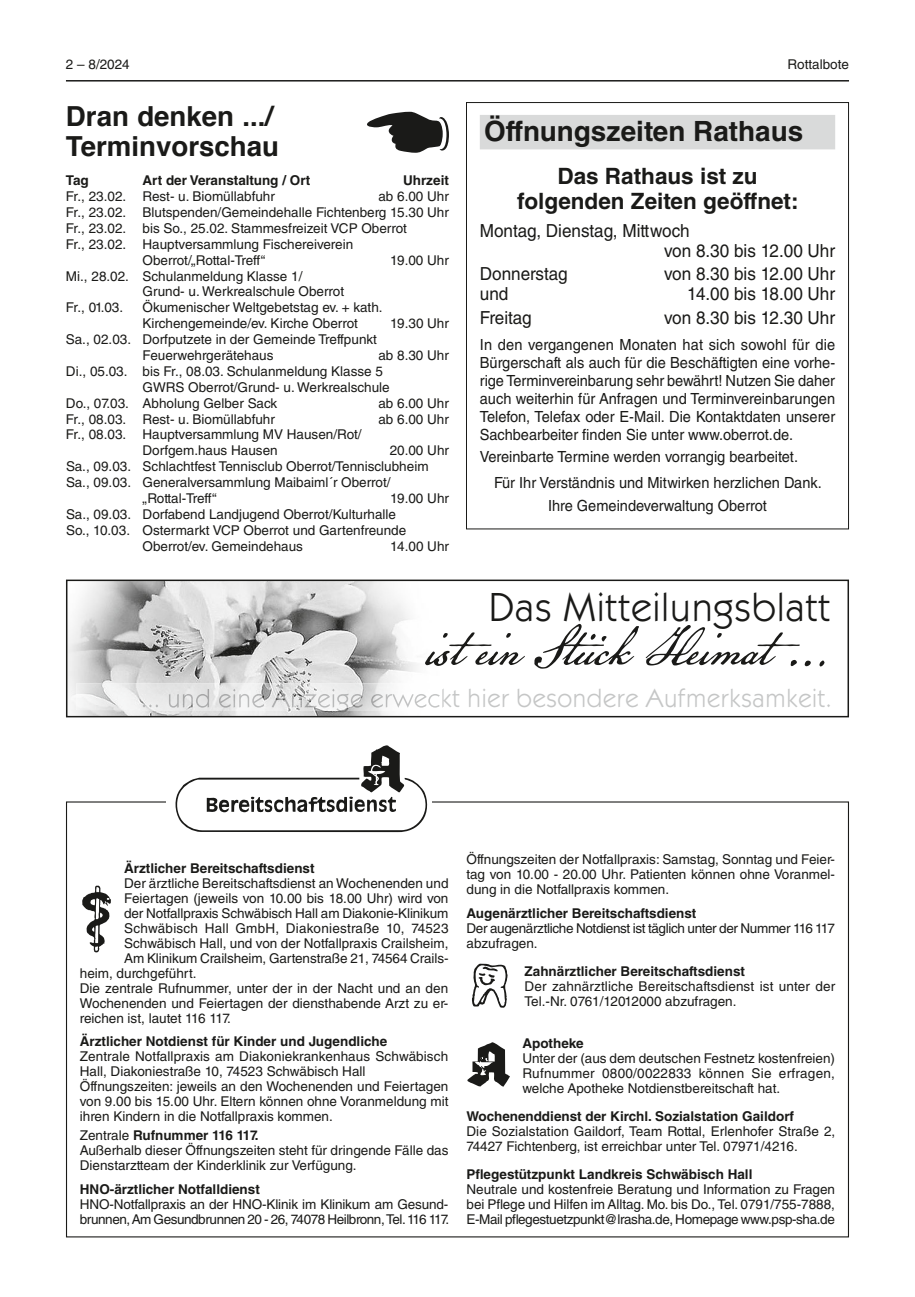
<style>
.page{position:relative;width:915px;height:1297px;background:#fff}
.page>*{position:absolute;margin:0;border:0;box-sizing:border-box;transform-origin:0 0}
.t1{font:60px "American Scribe";color:#1a1a18}
.t2{font:42px "Kabel Itc T";color:#1a1a18}
.t3{font:700 27.9px "Helvetica LT Std";color:#1a1a18}
.t4{font:700 27.6px/30.3px "Helvetica";color:#1a1a18}
.t5{font:27px "Kabel Itc T";color:#c5c6c6}
.t6{font:700 22.5px/25.5px "Helvetica LT Std";color:#1a1a18;text-align:center}
.t7{font:18px/19.5px "Helvetica LT Std";color:#1a1a18;scale:.95 1}
.t8{font:15.3px/18px "Helvetica LT Std";color:#1a1a18;text-align:justify;scale:.95 1}
.t9{font:13.5px/15px "Helvetica LT Std";color:#1a1a18}
.t10{font:700 13.5px "Helvetica LT Std";color:#1a1a18}
.t11{font:13.5px/15px "Helvetica LT Std";letter-spacing:-.02em;color:#1a1a18}
.t12{font:13.5px/15px "Helvetica LT Std";letter-spacing:-.025em;color:#1a1a18}
.s1{font-weight:700}
</style>
<div class="page">
<hr style="left:66px;top:80px;width:782px;height:2px;background:#1a1a18">
<svg style="left:367px;top:112px;width:82px;height:41px"></svg>
<div style="left:479px;top:115px;width:355px;height:34px;background:#d9dada"></div>
<svg style="left:82px;top:885px;width:29px;height:67px"></svg>
<svg style="left:472px;top:963px;width:35px;height:45px"></svg>
<svg style="left:467px;top:1042px;width:42px;height:45px"></svg>
<svg style="left:175px;top:745px;width:253px;height:87px"></svg>
<img style="left:69px;top:583px;width:348px;height:131px">
<div style="left:66px;top:580px;width:782px;height:137px;border:2px solid #1a1a18"></div>
<img style="left:76px;top:683px;width:341px;height:27px">
<img style="left:142px;top:710px;width:275px;height:2px">
<img style="left:142px;top:689px;width:298px;height:21px">
<p class="t9" style="left:66px;top:57px;width:65px">2 – 8/2024</p>
<p class="t9" style="left:787px;top:57px;width:63px">Rottalbote</p>
<h3 class="t4" style="left:66px;top:101px;width:214px">Dran denken .../<br>Terminvorschau</h3>
<p class="t10" style="left:66px;top:172px;width:24px">Tag</p>
<p class="t10" style="left:142px;top:172px;width:169px">Art der Veranstaltung / Ort</p>
<p class="t10" style="left:403px;top:172px;width:47px">Uhrzeit</p>
<p class="t9" style="left:66px;top:189px;width:210px">Fr., 23.02. Rest- u. Biomüllabfuhr</p>
<p class="t9" style="left:378px;top:189px;width:72px">ab 6.00 Uhr</p>
<p class="t9" style="left:66px;top:205px;width:384px">Fr., 23.02. Blutspenden/Gemeindehalle Fichtenberg 15.30 Uhr</p>
<p class="t9" style="left:66px;top:221px;width:342px">Fr., 23.02. bis So., 25.02. Stammesfreizeit VCP Oberrot</p>
<p class="t9" style="left:66px;top:237px;width:288px">Fr., 23.02. Hauptversammlung Fischereiverein</p>
<p class="t9" style="left:142px;top:252px;width:124px">Oberrot/„Rottal-Treff“</p>
<p class="t9" style="left:390px;top:252px;width:60px">19.00 Uhr</p>
<p class="t9" style="left:66px;top:268px;width:238px">Mi., 28.02. Schulanmeldung Klasse 1/</p>
<p class="t9" style="left:142px;top:284px;width:203px">Grund- u. Werkrealschule Oberrot</p>
<p class="t9" style="left:66px;top:300px;width:59px">Fr., 01.03.</p>
<p class="t9" style="left:142px;top:300px;width:241px;line-height:15.9px">Ökumenischer Weltgebetstag ev. + kath.<br>Kirchengemeinde/ev. Kirche Oberrot</p>
<h3 class="t3" style="left:484px;top:114px;width:321px">Öffnungszeiten Rathaus</h3>
<h3 class="t6" style="left:517px;top:163px;width:283px">Das Rathaus ist zu folgenden Zeiten geöffnet:</h3>
<h3 class="t7" style="left:664px;top:221px;width:181px;text-indent:-184px">Montag, Dienstag, Mittwoch<br>von 8.30 bis 12.00 Uhr</h3>
<h3 class="t7" style="left:479px;top:264px;width:94px">Donnerstag</h3>
<h3 class="t7" style="left:664px;top:264px;width:181px">von 8.30 bis 12.00 Uhr</h3>
<h3 class="t7" style="left:479px;top:284px;width:32px">und</h3>
<h3 class="t7" style="left:687px;top:284px;width:157px">14.00 bis 18.00 Uhr</h3>
<h3 class="t7" style="left:479px;top:308px;width:56px">Freitag</h3>
<h3 class="t7" style="left:664px;top:308px;width:181px">von 8.30 bis 12.30 Uhr</h3>
<p class="t8" style="left:479px;top:335px;width:375px">In den vergangenen Monaten hat sich sowohl für die Bürgerschaft als auch für die Beschäftigten eine vorhe&shy;rige Terminvereinbarung sehr bewährt! Nutzen Sie daher auch weiterhin für Anfragen und Terminvereinbarungen Telefon, Telefax oder E-Mail. Die Kontaktdaten unserer Sachbearbeiter finden Sie unter www.oberrot.de.</p>
<p class="t8" style="left:494px;top:444px;width:346px;line-height:26.2px;text-indent:-14px">Vereinbarte Termine werden vorrangig bearbeitet.<br>Für Ihr Verständnis und Mitwirken herzlichen Dank.</p>
<p class="t8" style="left:548px;top:496px;width:232px">Ihre Gemeindeverwaltung Oberrot</p>
<p class="t9" style="left:390px;top:316px;width:60px">19.30 Uhr</p>
<p class="t9" style="left:142px;top:331px;width:236px;line-height:15.9px;text-indent:-77px">Sa., 02.03. Dorfputzete in der Gemeinde Treffpunkt<br>Feuerwehrgerätehaus</p>
<p class="t9" style="left:378px;top:348px;width:72px">ab 8.30 Uhr</p>
<p class="t9" style="left:66px;top:364px;width:318px">Di., 05.03. bis Fr., 08.03. Schulanmeldung Klasse 5</p>
<p class="t9" style="left:142px;top:379px;width:249px">GWRS Oberrot/Grund- u. Werkrealschule</p>
<p class="t9" style="left:66px;top:395px;width:213px">Do., 07.03. Abholung Gelber Sack</p>
<p class="t9" style="left:378px;top:395px;width:72px">ab 6.00 Uhr</p>
<p class="t9" style="left:66px;top:411px;width:210px">Fr., 08.03. Rest- u. Biomüllabfuhr</p>
<p class="t9" style="left:378px;top:411px;width:72px">ab 6.00 Uhr</p>
<p class="t9" style="left:66px;top:427px;width:297px;line-height:15.9px;text-align:center">Fr., 08.03. Hauptversammlung MV Hausen/Rot/<br>Dorfgem.haus Hausen</p>
<p class="t9" style="left:389px;top:443px;width:61px">20.00 Uhr</p>
<p class="t9" style="left:66px;top:459px;width:364px">Sa., 09.03. Schlachtfest Tennisclub Oberrot/Tennisclubheim</p>
<p class="t9" style="left:66px;top:475px;width:326px">Sa., 09.03. Generalversammlung Maibaiml´r Oberrot/</p>
<p class="t11" style="left:142px;top:491px;width:76px">„Rottal-Treff“</p>
<p class="t9" style="left:390px;top:491px;width:60px">19.00 Uhr</p>
<p class="t9" style="left:66px;top:506px;width:331px">Sa., 09.03. Dorfabend Landjugend Oberrot/Kulturhalle</p>
<p class="t9" style="left:66px;top:522px;width:341px">So., 10.03. Ostermarkt VCP Oberrot und Gartenfreunde</p>
<p class="t9" style="left:142px;top:538px;width:162px">Oberrot/ev. Gemeindehaus</p>
<p class="t9" style="left:390px;top:538px;width:60px">14.00 Uhr</p>
<h2 class="t2" style="left:488px;top:583px;width:344px">Das Mitteilungsblatt</h2>
<h1 class="t1" style="left:425px;top:608px;width:407px">ist ein Stück Heimat …</h1>
<h3 class="t5" style="left:141px;top:682px;width:692px">… und eine Anzeige erweckt hier besondere Aufmerksamkeit.</h3>
<p class="t10" style="left:124px;top:859px;width:192px">Ärztlicher Bereitschaftsdienst</p>
<p class="t9" style="left:124px;top:875px;width:326px">Der ärztliche Bereitschaftsdienst an Wochenenden und</p>
<p class="t9" style="left:124px;top:890px;width:326px">Feiertagen (jeweils von 10.00 bis 18.00 Uhr) wird von</p>
<p class="t9" style="left:124px;top:905px;width:326px">der Notfallpraxis Schwäbisch Hall am Diakonie-Klinikum</p>
<p class="t9" style="left:124px;top:920px;width:326px">Schwäbisch Hall GmbH, Diakoniestraße 10, 74523</p>
<p class="t9" style="left:124px;top:935px;width:326px">Schwäbisch Hall, und von der Notfallpraxis Crailsheim,</p>
<p class="t9" style="left:124px;top:950px;width:326px">Am Klinikum Crailsheim, Gartenstraße 21, 74564 Crails-</p>
<p class="t9" style="left:80px;top:965px;width:118px">heim, durchgeführt.</p>
<p class="t9" style="left:80px;top:980px;width:370px">Die zentrale Rufnummer, unter der in der Nacht und an den</p>
<p class="t9" style="left:80px;top:995px;width:370px">Wochenenden und Feiertagen der diensthabende Arzt zu er-</p>
<p class="t9" style="left:80px;top:1010px;width:153px">reichen ist, lautet 116 117.</p>
<p class="t10" style="left:80px;top:1033px;width:309px">Ärztlicher Notdienst für Kinder und Jugendliche</p>
<p class="t9" style="left:80px;top:1049px;width:370px">Zentrale Notfallpraxis am Diakoniekrankenhaus Schwäbisch Hall, Diakoniestraße 10, 74523 Schwäbisch Hall Öffnungszeiten: jeweils an den Wochenenden und Feiertagen von 9.00 bis 15.00 Uhr. Eltern können ohne Voranmeldung mit ihren Kindern in die Notfallpraxis kommen.</p>
<p class="t9" style="left:80px;top:1128px;width:370px">Zentrale <span class="s1">Rufnummer 116 117.<br></span>Außerhalb dieser Öffnungszeiten steht für dringende Fälle das<br>Dienstarztteam der Kinderklinik zur Verfügung.</p>
<p class="t10" style="left:80px;top:1181px;width:181px">HNO-ärztlicher Notfalldienst</p>
<p class="t11" style="left:80px;top:1196px;width:370px">HNO-Notfallpraxis an der HNO-Klinik im Klinikum am Gesund&shy;brunnen, Am Gesundbrunnen 20 - 26, 74078 Heilbronn, Tel. 116 117.</p>
<p class="t9" style="left:466px;top:852px;width:370px;text-align:justify">Öffnungszeiten der Notfallpraxis: Samstag, Sonntag und Feier&shy;tag von 10.00 - 20.00 Uhr. Patienten können ohne Voranmel&shy;dung in die Notfallpraxis kommen.</p>
<p class="t10" style="left:466px;top:905px;width:231px">Augenärztlicher Bereitschaftsdienst</p>
<p class="t12" style="left:466px;top:920px;width:370px">Der augenärztliche Notdienst ist täglich unter der Nummer 116 117 abzufragen.</p>
<p class="t10" style="left:524px;top:962px;width:222px">Zahnärztlicher Bereitschaftsdienst</p>
<p class="t9" style="left:524px;top:978px;width:312px">Der zahnärztliche Bereitschaftsdienst ist unter der<br>Tel.-Nr. 0761/12012000 abzufragen.</p>
<p class="t10" style="left:522px;top:1035px;width:63px">Apotheke</p>
<p class="t9" style="left:522px;top:1051px;width:314px;text-align:justify">Unter der (aus dem deutschen Festnetz kostenfreien)<br>Rufnummer 0800/0022833 können Sie erfragen, welche Apotheke Notdienstbereitschaft hat.</p>
<p class="t10" style="left:466px;top:1108px;width:329px">Wochenenddienst der Kirchl. Sozialstation Gaildorf</p>
<p class="t9" style="left:466px;top:1124px;width:370px">Die Sozialstation Gaildorf, Team Rottal, Erlenhofer Straße 2,<br>74427 Fichtenberg, ist erreichbar unter Tel. 07971/4216.</p>
<p class="t10" style="left:466px;top:1166px;width:287px">Pflegestützpunkt Landkreis Schwäbisch Hall</p>
<p class="t9" style="left:466px;top:1181px;width:370px;text-align:justify">Neutrale und kostenfreie Beratung und Information zu Fragen bei Pflege und Hilfen im Alltag. Mo. bis Do., Tel. 0791/755-7888, E-Mail pflegestuetzpunkt@lrasha.de, Homepage www.psp-sha.de</p>
</div>
